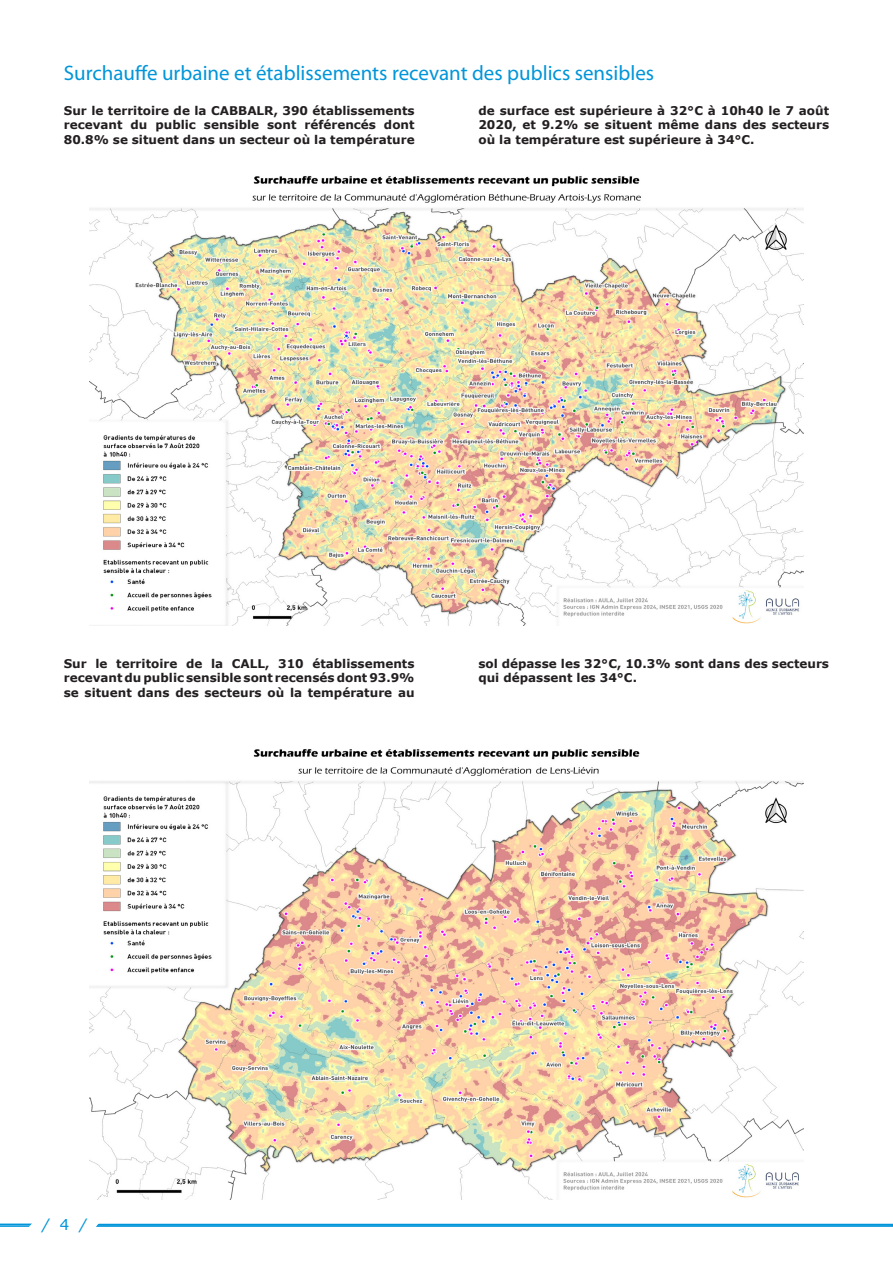
<style>
.page{position:relative;width:893px;height:1263px;background:#fff}
.page>*{position:absolute;margin:0;border:0;box-sizing:border-box;transform-origin:0 0}
.Sous-Partie{font:21px "Myriad Pro";color:#0095d9}
.t1{font:italic 15px "Verdana";color:#0095d9}
.paragraphe{font:700 12px/14.4px "Verdana";color:#231f20;text-align:justify}
.s1{font-style:normal}
</style>
<div class="page">
<div style="left:96px;top:1224px;width:797px;height:3px;border:2px solid #0095d9"></div>
<svg style="left:0;top:1199px;width:121px;height:28px"></svg>
<img style="left:90px;top:176px;width:713px;height:450px">
<img style="left:90px;top:749px;width:713px;height:450px">
<p class="Sous-Partie" style="left:64px;top:60px;width:592px">Surchauffe urbaine et établissements recevant des publics sensibles</p>
<p class="paragraphe" style="left:64px;top:103px;width:352px">Sur le territoire de la CABBALR, 390 établissements recevant du public sensible sont référencés dont 80.8% se situent dans un secteur où la température</p>
<p class="paragraphe" style="left:478px;top:103px;width:352px">de surface est supérieure à 32°C à 10h40 le 7 août 2020, et 9.2% se situent même dans des secteurs où la température est supérieure à 34°C.</p>
<p class="paragraphe" style="left:64px;top:656px;width:352px">Sur le territoire de la CALL, 310 établissements recevant du public sensible sont recensés dont 93.9% se situent dans des secteurs où la température au</p>
<p class="paragraphe" style="left:478px;top:656px;width:352px">sol dépasse les 32°C, 10.3% sont dans des secteurs qui dépassent les 34°C.</p>
<p class="t1" style="left:42px;top:1214px;width:46px">/ <span class="s1">4</span> /</p>
</div>
